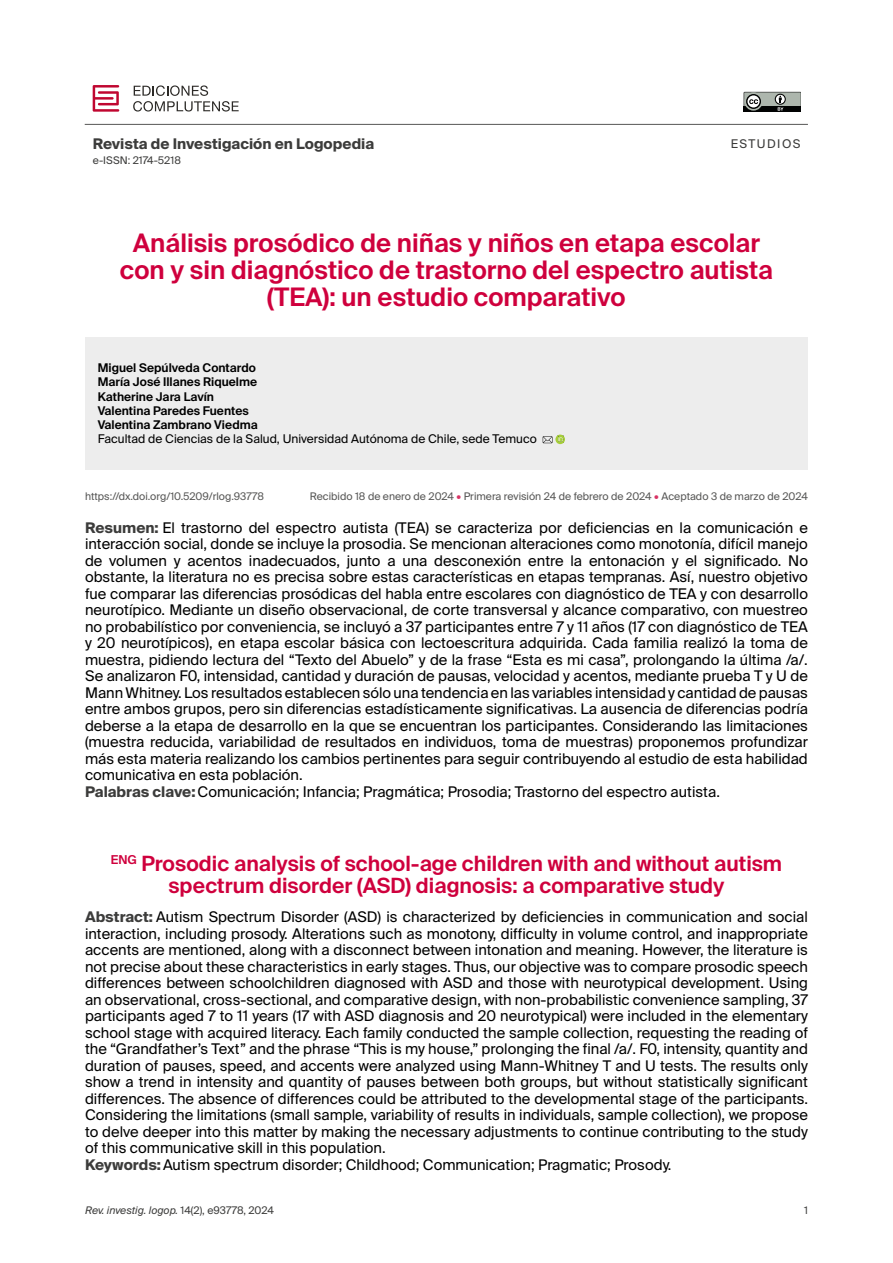
<style>
.page{position:relative;width:893px;height:1263px;background:#fff}
.page>*{position:absolute;margin:0;border:0;box-sizing:border-box;transform-origin:0 0}
.t1{font:600 25.5px/27px "Suisse Intl";color:#cf003d;text-align:center}
.t2{font:600 21px/22.5px "Suisse Intl";color:#cf003d;text-align:center}
.t3{font:14.7px/16.5px "Suisse Intl";color:#000}
.t4{font:700 14.7px "Suisse Intl";color:#3c3c3b}
.t5{font:600 12px/14.2px "Suisse Intl";color:#000}
.t6{font:12px "Suisse Intl";color:#000}
.t7{font:12px "Suisse Intl";letter-spacing:.12em;color:#3c3c3b}
.t8{font:10.5px "Suisse Intl";color:#575756}
.t9{font:italic 10.5px "Suisse Intl";color:#3c3c3b}
.t10{font:10.5px "Suisse Intl";color:#3c3c3b}
.s1{color:#d83364}
.s2{font-weight:700;color:#3c3c3b}
.s3{font-style:normal}
</style>
<div class="page">
<hr style="left:85px;top:124px;width:723px;height:1px;background:#575756">
<svg style="left:744px;top:92px;width:56px;height:19px"></svg>
<svg style="left:93px;top:85px;width:26px;height:26px"></svg>
<svg style="left:133px;top:85px;width:106px;height:26px"></svg>
<div style="left:85px;top:337px;width:723px;height:132px;background:#ededed"></div>
<svg style="left:543px;top:435px;width:22px;height:9px"></svg>
<p class="t4" style="left:93px;top:135px;width:283px">Revista de Investigación en Logopedia</p>
<p class="t10" style="left:93px;top:154px;width:90px">e-ISSN: 2174-5218</p>
<p class="t7" style="left:731px;top:136px;width:71px">ESTUDIOS</p>
<h1 class="t1" style="left:120px;top:229px;width:655px">Análisis prosódico de niñas y niños en etapa escolar con y sin diagnóstico de trastorno del espectro autista (TEA): un estudio comparativo</h1>
<p class="t5" style="left:98px;top:361px;width:161px">Miguel Sepúlveda Contardo<br>María José Illanes Riquelme<br>Katherine Jara Lavín<br>Valentina Paredes Fuentes<br>Valentina Zambrano Viedma</p>
<p class="t6" style="left:98px;top:432px;width:441px">Facultad de Ciencias de la Salud, Universidad Autónoma de Chile, sede Temuco</p>
<p class="t8" style="left:85px;top:490px;width:181px">https://dx.doi.org/10.5209/rlog.93778</p>
<p class="t8" style="left:310px;top:490px;width:500px">Recibido 18 de enero de 2024 <span class="s1">•</span> Primera revisión 24 de febrero de 2024 <span class="s1">•</span> Aceptado 3 de marzo de 2024</p>
<p class="t3" style="left:85px;top:519px;width:724px"><span class="s2">Resumen:</span> El trastorno del espectro autista (TEA) se caracteriza por deficiencias en la comunicación e interacción social, donde se incluye la prosodia. Se mencionan alteraciones como monotonía, difícil manejo de volumen y acentos inadecuados, junto a una desconexión entre la entonación y el significado. No obstante, la literatura no es precisa sobre estas características en etapas tempranas. Así, nuestro objetivo fue comparar las diferencias prosódicas del habla entre escolares con diagnóstico de TEA y con desarrollo neurotípico. Mediante un diseño observacional, de corte transversal y alcance comparativo, con muestreo no probabilístico por conveniencia, se incluyó a 37 participantes entre 7 y 11 años (17 con diagnóstico de TEA y 20 neurotípicos), en etapa escolar básica con lectoescritura adquirida. Cada familia realizó la toma de muestra, pidiendo lectura del “Texto del Abuelo” y de la frase “Esta es mi casa”, prolongando la última /a/.<br>Se analizaron F0, intensidad, cantidad y duración de pausas, velocidad y acentos, mediante prueba T y U de Mann Whitney. Los resultados establecen sólo una tendencia en las variables intensidad y cantidad de pausas entre ambos grupos, pero sin diferencias estadísticamente significativas. La ausencia de diferencias podría deberse a la etapa de desarrollo en la que se encuentran los participantes. Considerando las limitaciones (muestra reducida, variabilidad de resultados en individuos, toma de muestras) proponemos profundizar más esta materia realizando los cambios pertinentes para seguir contribuyendo al estudio de esta habilidad comunicativa en esta población.<br><span class="s2">Palabras clave:</span>Comunicación; Infancia; Pragmática; Prosodia; Trastorno del espectro autista.</p>
<h2 class="t2" style="left:111px;top:852px;width:673px"><sup>ENG</sup> Prosodic analysis of school-age children with and without autism spectrum disorder (ASD) diagnosis: a comparative study</h2>
<p class="t3" style="left:85px;top:909px;width:724px"><span class="s2">Abstract:</span> Autism Spectrum Disorder (ASD) is characterized by deficiencies in communication and social interaction, including prosody. Alterations such as monotony, difficulty in volume control, and inappropriate accents are mentioned, along with a disconnect between intonation and meaning. However, the literature is not precise about these characteristics in early stages. Thus, our objective was to compare prosodic speech differences between schoolchildren diagnosed with ASD and those with neurotypical development. Using an observational, cross-sectional, and comparative design, with non-probabilistic convenience sampling, 37 participants aged 7 to 11 years (17 with ASD diagnosis and 20 neurotypical) were included in the elementary school stage with acquired literacy. Each family conducted the sample collection, requesting the reading of the “Grandfather’s Text” and the phrase “This is my house,” prolonging the final /a/. F0, intensity, quantity and duration of pauses, speed, and accents were analyzed using Mann-Whitney T and U tests. The results only show a trend in intensity and quantity of pauses between both groups, but without statistically significant differences. The absence of differences could be attributed to the developmental stage of the participants.<br>Considering the limitations (small sample, variability of results in individuals, sample collection), we propose to delve deeper into this matter by making the necessary adjustments to continue contributing to the study of this communicative skill in this population.<br><span class="s2">Keywords:</span>Autism spectrum disorder; Childhood; Communication; Pragmatic; Prosody.</p>
<p class="t9" style="left:85px;top:1204px;width:190px">Rev. investig. logop. <span class="s3">14(2), e93778, 2024</span></p>
<p class="t10" style="left:804px;top:1204px;width:5px">1</p>
</div>
